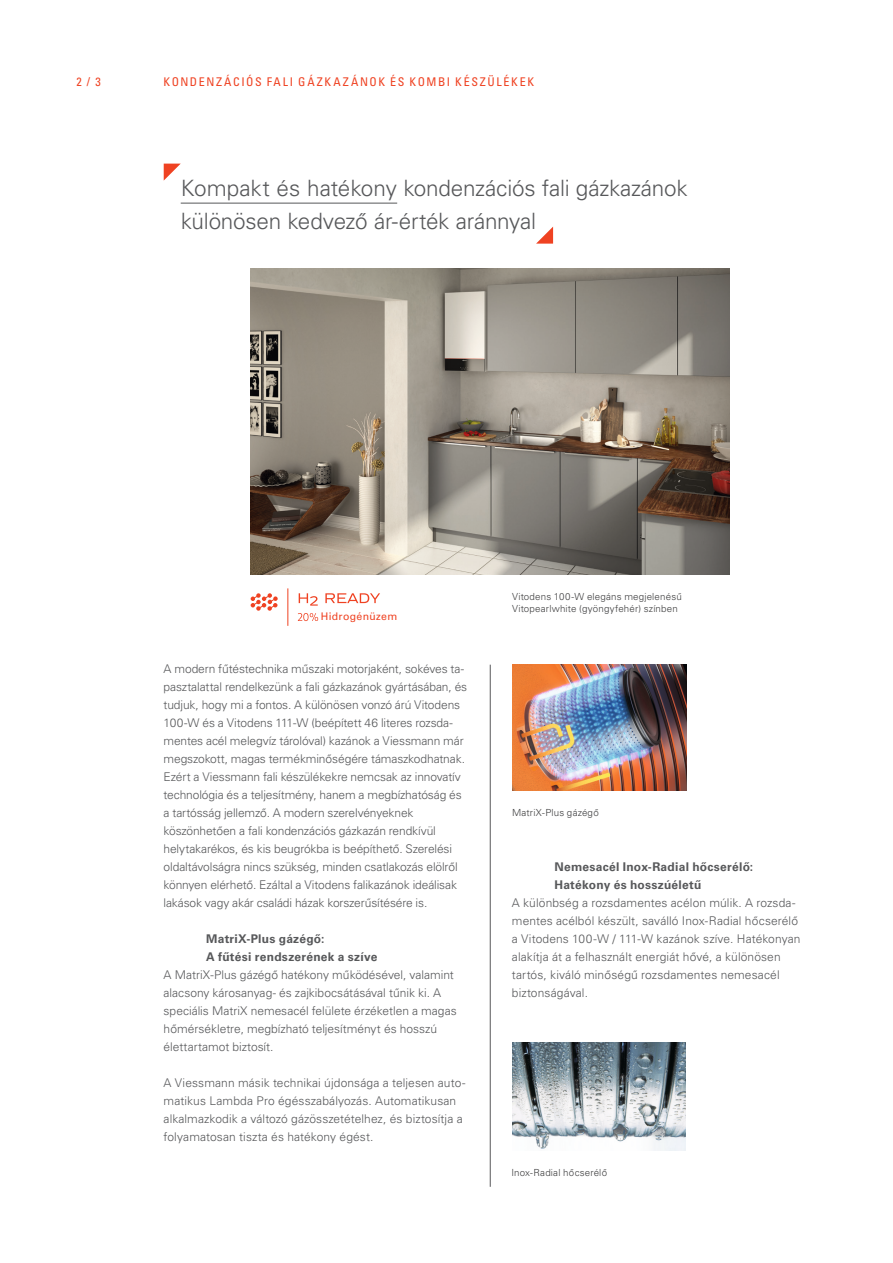
<style>
.page{position:relative;width:893px;height:1263px;background:#fff}
.page>*{position:absolute;margin:0;border:0;box-sizing:border-box;transform-origin:0 0}
.Teaser___Univers_Lig{font:300 22.5px/33px "Univers LTCYR 45";letter-spacing:-.01em;color:#57585a}
.Copy___Univers_Light{font:300 12px/18px "Univers LTCYR 45";letter-spacing:-.005em;color:#57585a}
.Zwischenheadline___U{font:700 12px/18px "Univers LTCYR 65";letter-spacing:.02em;color:#57585a}
.Kopfzeile___Univers{font:condensed 12px "Univers LTCYR 57";letter-spacing:.14em;color:#ef4222}
.Copy___Univers_Light-2{font:10.5px "Univers LTCYR 55 Roman";letter-spacing:.03em;color:#ef4222}
.Bildunterschriften{font:300 9.75px/12px "Univers LTCYR 45";letter-spacing:.015em;color:#3e3e3f}
</style>
<div class="page">
<img style="left:251px;top:269px;width:478px;height:306px">
<img style="left:512px;top:665px;width:174px;height:126px">
<img style="left:512px;top:1043px;width:174px;height:108px">
<hr style="left:490px;top:665px;width:1px;height:522px;background:#57585a">
<hr style="left:181px;top:203px;width:216px;height:1px;background:#57585a">
<svg style="left:164px;top:164px;width:17px;height:17px"></svg>
<svg style="left:536px;top:227px;width:17px;height:17px"></svg>
<hr style="left:287px;top:588px;width:1px;height:38px;background:#ef4222">
<svg style="left:325px;top:593px;width:55px;height:10px"></svg>
<svg style="left:251px;top:593px;width:27px;height:18px"></svg>
<svg style="left:299px;top:593px;width:19px;height:13px"></svg>
<svg style="left:298px;top:613px;width:21px;height:8px"></svg>
<p class="Kopfzeile___Univers" style="left:77px;top:74px;width:26px">2 / 3</p>
<p class="Kopfzeile___Univers" style="left:164px;top:74px;width:372px">KONDENZÁCIÓS FALI GÁZKAZÁNOK ÉS KOMBI KÉSZÜLÉKEK</p>
<p class="Teaser___Univers_Lig" style="left:181px;top:171px;width:508px">Kompakt és hatékony kondenzációs fali gázkazánok különösen kedvező ár-érték aránnyal</p>
<p class="Copy___Univers_Light-2" style="left:321px;top:609px;width:78px">Hidrogénüzem</p>
<p class="Copy___Univers_Light" style="left:164px;top:659px;width:305px">A modern fűtéstechnika műszaki motorjaként, sokéves ta&shy;pasztalattal rendelkezünk a fali gázkazánok gyártásában, és tudjuk, hogy mi a fontos. A különösen vonzó árú Vitodens 100-W és a Vitodens 111-W (beépített 46 literes rozsda&shy;mentes acél melegvíz tárolóval) kazánok a Viessmann már megszokott, magas termékminőségére támaszkodhatnak.<br>Ezért a Viessmann fali készülékekre nemcsak az innovatív technológia és a teljesítmény, hanem a megbízhatóság és a tartósság jellemző. A modern szerelvényeknek köszönhetően a fali kondenzációs gázkazán rendkívül helytakarékos, és kis beugrókba is beépíthető. Szerelési oldaltávolságra nincs szükség, minden csatlakozás elölről könnyen elérhető. Ezáltal a Vitodens falikazánok ideálisak lakások vagy akár családi házak korszerűsítésére is.</p>
<p class="Zwischenheadline___U" style="left:206px;top:929px;width:173px">MatriX-Plus gázégő:<br>A fűtési rendszerének a szíve</p>
<p class="Copy___Univers_Light" style="left:164px;top:965px;width:295px">A MatriX-Plus gázégő hatékony működésével, valamint alacsony károsanyag- és zajkibocsátásával tűnik ki. A speciális MatriX nemesacél felülete érzéketlen a magas hőmérsékletre, megbízható teljesítményt és hosszú élettartamot biztosít.</p>
<p class="Copy___Univers_Light" style="left:164px;top:1073px;width:303px">A Viessmann másik technikai újdonsága a teljesen auto&shy;matikus Lambda Pro égésszabályozás. Automatikusan alkalmazkodik a változó gázösszetételhez, és biztosítja a folyamatosan tiszta és hatékony égést.</p>
<p class="Bildunterschriften" style="left:512px;top:590px;width:171px">Vitodens 100-W elegáns megjelenésű<br>Vitopearlwhite (gyöngyfehér) színben</p>
<p class="Bildunterschriften" style="left:512px;top:806px;width:88px">MatriX-Plus gázégő</p>
<p class="Zwischenheadline___U" style="left:554px;top:857px;width:200px">Nemesacél Inox-Radial hőcserélő:<br>Hatékony és hosszúéletű</p>
<p class="Copy___Univers_Light" style="left:512px;top:894px;width:290px">A különbség a rozsdamentes acélon múlik. A rozsda&shy;mentes acélból készült, saválló Inox-Radial hőcserélő a Vitodens 100-W / 111-W kazánok szíve. Hatékonyan alakítja át a felhasznált energiát hővé, a különösen tartós, kiváló minőségű rozsdamentes nemesacél biztonságával.</p>
<p class="Bildunterschriften" style="left:511px;top:1166px;width:97px">Inox-Radial hőcserélő</p>
</div>
